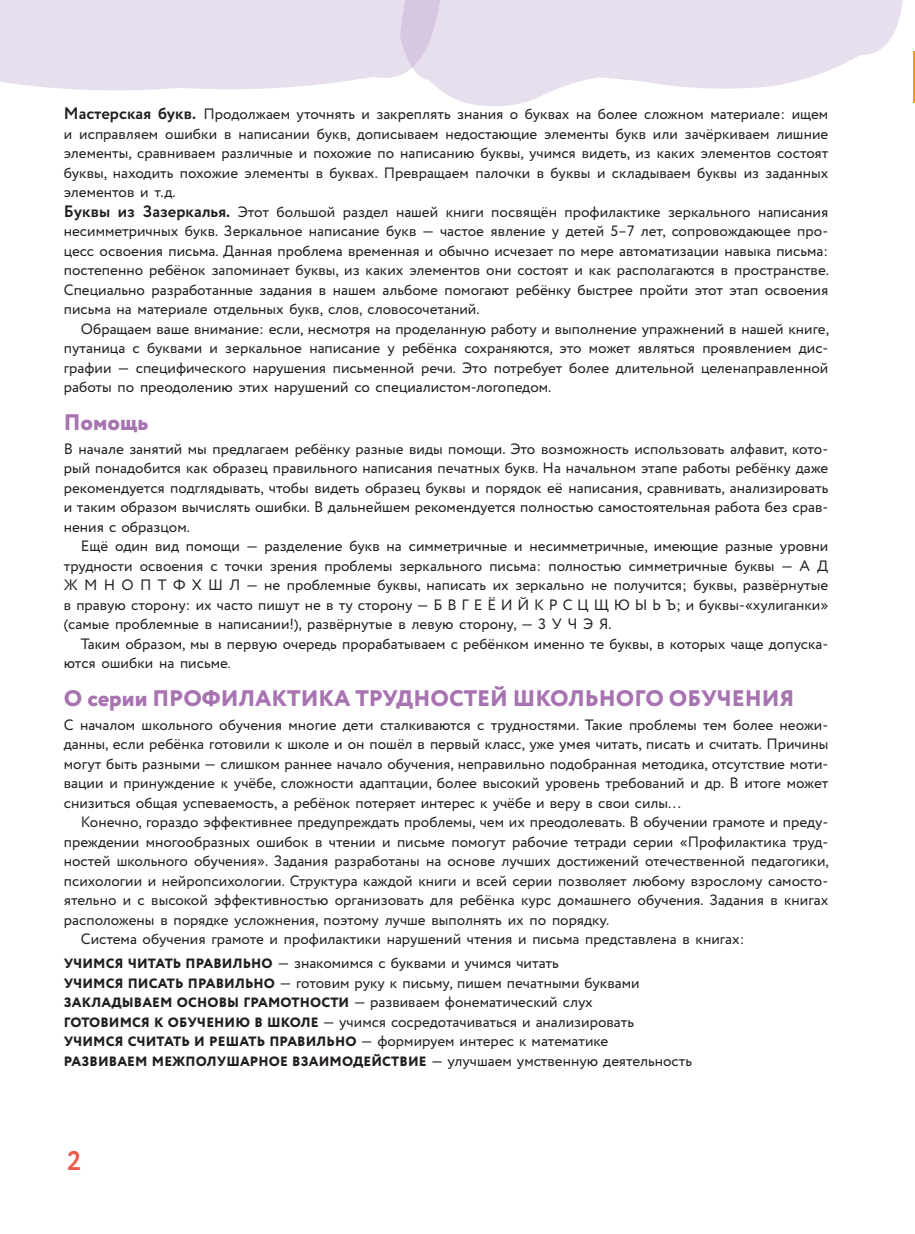
<style>
.page{position:relative;width:915px;height:1234px;background:#fff}
.page>*{position:absolute;margin:0;border:0;box-sizing:border-box;transform-origin:0 0}
.t1{font:700 27px "Circe";color:#f0594e}
.t2{font:800 22.5px "Circe";color:#a774b1}
.t3{font:15px/19.5px "Circe";color:#231f20;text-align:justify}
.t4{font:800 13.5px/19.5px "Circe";letter-spacing:.01em;color:#231f20}
.s1{font-weight:700;font-size:16.5px}
.s2{font-size:13.5px}
.s3{font-weight:800;font-size:13.5px}
.s4{font-weight:400;font-size:15px}
</style>
<div class="page">
<svg style="left:914px;top:51px;width:1px;height:37px"></svg>
<svg style="left:442px;top:0;width:461px;height:107px;fill:#e8dfee"></svg>
<svg style="left:0;top:0;width:442px;height:91px;background:#e8dfee"></svg>
<hr style="left:912px;top:51px;width:2px;height:51px;background:#f7971d">
<p class="t3" style="left:64px;top:104px;width:766px;text-align:left"><span class="s1">Мастерская букв.</span> Продолжаем уточнять и закреплять знания о буквах на более сложном материале: ищем и исправляем ошибки в написании букв, дописываем недостающие элементы букв или зачёркиваем лишние элементы, сравниваем различные и похожие по написанию буквы, учимся видеть, из каких элементов состоят буквы, находить похожие элементы в буквах. Превращаем палочки в буквы и складываем буквы из заданных элементов и т.д.<br><span class="s1">Буквы из Зазеркалья.</span> Этот большой раздел нашей книги посвящён профилактике зеркального написания несимметричных букв. Зеркальное написание букв — частое явление у детей 5–7 лет, сопровождающее про&shy;цесс освоения письма. Данная проблема временная и обычно исчезает по мере автоматизации навыка письма: постепенно ребёнок запоминает буквы, из каких элементов они состоят и как располагаются в пространстве.<br>Специально разработанные задания в нашем альбоме помогают ребёнку быстрее пройти этот этап освоения письма на материале отдельных букв, слов, словосочетаний.</p>
<p class="t3" style="left:64px;top:319px;width:766px;text-indent:17px">Обращаем ваше внимание: если, несмотря на проделанную работу и выполнение упражнений в нашей книге, путаница с буквами и зеркальное написание у ребёнка сохраняются, это может являться проявлением дис&shy;графии — специфического нарушения письменной речи. Это потребует более длительной целенаправленной работы по преодолению этих нарушений со специалистом-логопедом.</p>
<h2 class="t2" style="left:64px;top:410px;width:86px">Помощь</h2>
<p class="t3" style="left:64px;top:439px;width:765px">В начале занятий мы предлагаем ребёнку разные виды помощи. Это возможность использовать алфавит, кото&shy;рый понадобится как образец правильного написания печатных букв. На начальном этапе работы ребёнку даже рекомендуется подглядывать, чтобы видеть образец буквы и порядок её написания, сравнивать, анализировать и таким образом вычислять ошибки. В дальнейшем рекомендуется полностью самостоятельная работа без срав&shy;нения с образцом.</p>
<p class="t3" style="left:64px;top:536px;width:765px;text-indent:17px">Ещё один вид помощи — разделение букв на симметричные и несимметричные, имеющие разные уровни трудности освоения с точки зрения проблемы зеркального письма: полностью симметричные буквы — А Д Ж М Н О П Т Ф Х Ш Л — не проблемные буквы, написать их зеркально не получится; буквы, развёрнутые в правую сторону: их часто пишут не в ту сторону — Б В Г Е Ё И Й К Р С Ц Щ Ю Ы Ь Ъ; и буквы-«хулиганки» (самые проблемные в написании!), развёрнутые в левую сторону, — 3 У Ч Э Я.</p>
<p class="t3" style="left:64px;top:634px;width:765px;text-indent:17px">Таким образом, мы в первую очередь прорабатываем с ребёнком именно те буквы, в которых чаще допуска&shy;ются ошибки на письме<span class="s2">.</span></p>
<h2 class="t2" style="left:64px;top:686px;width:731px">О серии ПРОФИЛАКТИКА ТРУДНОСТЕЙ ШКОЛЬНОГО ОБУЧЕНИЯ</h2>
<p class="t3" style="left:64px;top:714px;width:765px">С началом школьного обучения многие дети сталкиваются с трудностями. Такие проблемы тем более неожи&shy;данны, если ребёнка готовили к школе и он пошёл в первый класс, уже умея читать, писать и считать. Причины могут быть разными — слишком раннее начало обучения, неправильно подобранная методика, отсутствие моти&shy;вации и принуждение к учёбе, сложности адаптации, более высокий уровень требований и др. В итоге может снизиться общая успеваемость, а ребёнок потеряет интерес к учёбе и веру в свои силы...</p>
<p class="t3" style="left:81px;top:812px;width:748px">Конечно, гораздо эффективнее предупреждать проблемы, чем их преодолевать. В обучении грамоте и преду-</p>
<p class="t3" style="left:64px;top:831px;width:765px">преждении многообразных ошибок в чтении и письме помогут рабочие тетради серии «Профилактика труд-</p>
<p class="t3" style="left:64px;top:851px;width:766px">ностей школьного обучения». Задания разработаны на основе лучших достижений отечественной педагогики,</p>
<p class="t3" style="left:64px;top:870px;width:765px">психологии и нейропсихологии. Структура каждой книги и всей серии позволяет любому взрослому самосто-</p>
<p class="t3" style="left:64px;top:890px;width:765px">ятельно и с высокой эффективностью организовать для ребёнка курс домашнего обучения. Задания в книгах</p>
<p class="t3" style="left:64px;top:909px;width:547px">расположены в порядке усложнения, поэтому лучше выполнять их по порядку.</p>
<p class="t3" style="left:81px;top:929px;width:665px">Система обучения грамоте и профилактики нарушений чтения и письма представлена в книгах:</p>
<p class="t3" style="left:64px;top:953px;width:577px"><span class="s3">УЧИМСЯ ЧИТАТЬ ПРАВИЛЬНО</span> — знакомимся с буквами и учимся читать<br><span class="s3">УЧИМСЯ ПИСАТЬ ПРАВИЛЬНО</span> — готовим руку к письму, пишем печатными буквами</p>
<p class="t4" style="left:64px;top:992px;width:530px">ЗАКЛАДЫВАЕМ ОСНОВЫ ГРАМОТНОСТИ <span class="s4">— развиваем фонематический слух</span></p>
<p class="t3" style="left:64px;top:1011px;width:571px"><span class="s3">ГОТОВИМСЯ К ОБУЧЕНИЮ В ШКОЛЕ</span> — учимся сосредотачиваться и анализировать</p>
<p class="t4" style="left:64px;top:1031px;width:629px">УЧИМСЯ СЧИТАТЬ И РЕШАТЬ ПРАВИЛЬНО <span class="s4">— формируем интерес к математике<br></span>РАЗВИВАЕМ МЕЖПОЛУШАРНОЕ ВЗАИМОДЕЙСТВИЕ <span class="s4">— улучшаем умственную деятельность</span></p>
<h1 class="t1" style="left:67px;top:1150px;width:16px">2</h1>
</div>
